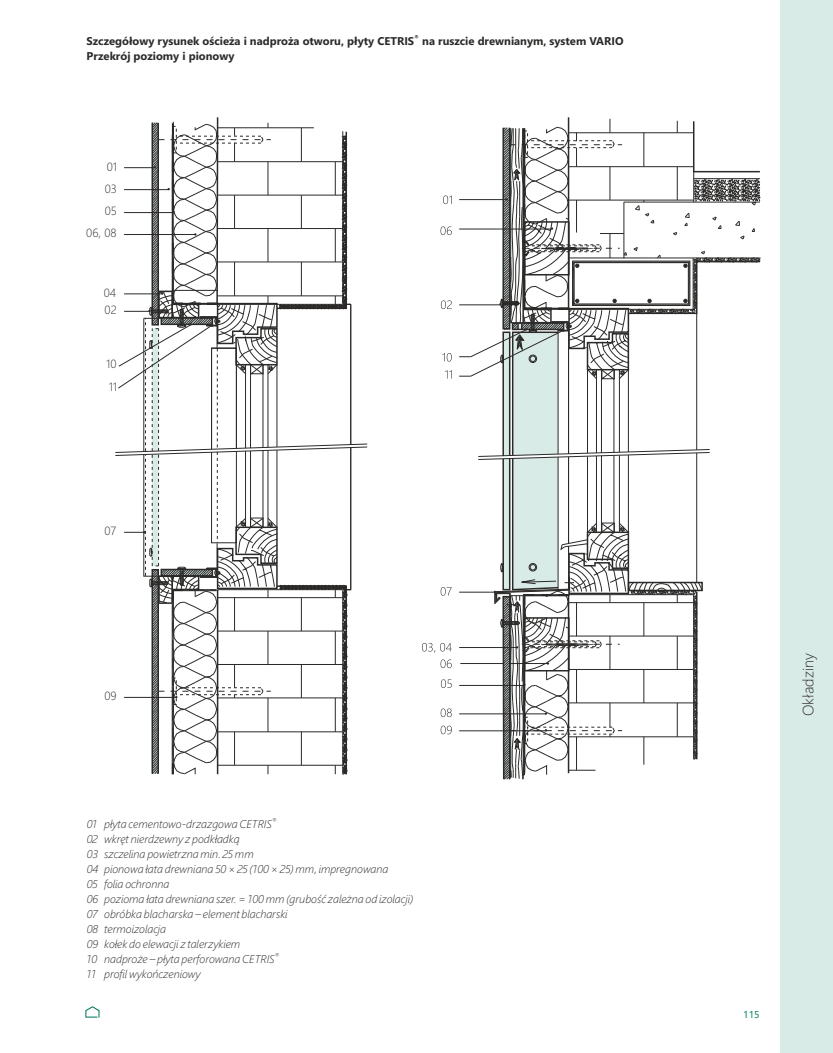
<style>
.page{position:relative;width:833px;height:1053px;background:#fff}
.page>*{position:absolute;margin:0;border:0;box-sizing:border-box;transform-origin:0 0}
.t1{font:300 15px "Segoe UI";color:#2b2a29}
.t2{font:300 11.88px/22.2px "Segoe UI";color:#2b2a29}
.t3{font:italic 300 11.25px/15px "Segoe UI";color:#2b2a29}
.t4{font:700 11.25px/15px "Segoe UI";color:#2b2a29}
.t5{font:10px "Segoe UI";color:#007a5e}
.t6{font:italic 300 5.62px "Segoe UI";color:#2b2a29}
.t7{font:700 5.62px "Segoe UI";color:#2b2a29}
</style>
<div class="page">
<svg style="left:85px;top:1006px;width:14px;height:11px"></svg>
<div style="left:779px;top:0;width:54px;height:1052px;background:#d9ebe7"></div>
<svg style="left:115px;top:117px;width:253px;height:658px"></svg>
<hr style="left:124px;top:697px;width:52px;height:1px;background:#2b2a29">
<hr style="left:124px;top:189px;width:44px;height:1px;background:#2b2a29">
<hr style="left:124px;top:167px;width:31px;height:1px;background:#2b2a29">
<hr style="left:124px;top:234px;width:71px;height:1px;background:#2b2a29">
<hr style="left:124px;top:212px;width:49px;height:1px;background:#2b2a29">
<hr style="left:124px;top:293px;width:38px;height:1px;background:#2b2a29">
<hr style="left:568px;top:117px;width:1px;height:192px;background:#2b2a29">
<svg style="left:440px;top:226px;width:12px;height:9px"></svg>
<svg style="left:443px;top:195px;width:9px;height:9px"></svg>
<svg style="left:440px;top:659px;width:12px;height:9px"></svg>
<svg style="left:441px;top:679px;width:11px;height:9px"></svg>
<svg style="left:422px;top:643px;width:30px;height:9px"></svg>
<svg style="left:440px;top:708px;width:12px;height:9px"></svg>
<svg style="left:441px;top:300px;width:11px;height:9px"></svg>
<svg style="left:442px;top:353px;width:10px;height:8px"></svg>
<svg style="left:445px;top:370px;width:7px;height:8px"></svg>
<svg style="left:440px;top:587px;width:12px;height:8px"></svg>
<svg style="left:440px;top:725px;width:12px;height:9px"></svg>
<svg style="left:459px;top:119px;width:302px;height:661px"></svg>
<p class="t7" style="left:414px;top:35px;width:6px">®</p>
<p class="t4" style="left:87px;top:34px;width:538px">Szczegółowy rysunek ościeża i nadproża otworu, płyty CETRIS na ruszcie drewnianym, system VARIO<br>Przekrój poziomy i pionowy</p>
<p class="t2" style="left:86px;top:156px;width:32px;text-align:right">01<br>03<br>05<br>06, 08</p>
<p class="t2" style="left:104px;top:286px;width:15px;line-height:16.8px">04<br>02</p>
<p class="t2" style="left:106px;top:354px;width:12px">10<br>11</p>
<p class="t2" style="left:104px;top:521px;width:14px">07</p>
<p class="t2" style="left:104px;top:685px;width:14px">09</p>
<p class="t3" style="left:87px;top:817px;width:187px">01 płyta cementowo-drzazgowa CETRIS</p>
<p class="t6" style="left:272px;top:818px;width:6px">®</p>
<p class="t3" style="left:87px;top:832px;width:168px">02 wkręt nierdzewny z podkładką<br>03 szczelina powietrzna min. 25 mm</p>
<p class="t3" style="left:87px;top:862px;width:303px">04 pionowa łata drewniana 50 × 25 (100 × 25) mm, impregnowana</p>
<p class="t3" style="left:87px;top:877px;width:84px">05 folia ochronna</p>
<p class="t3" style="left:87px;top:922px;width:81px">08 termoizolacja</p>
<p class="t3" style="left:87px;top:892px;width:328px">06 pozioma łata drewniana szer. = 100 mm (grubość zależna od izolacji)</p>
<p class="t3" style="left:87px;top:907px;width:202px">07 obróbka blacharska – element blacharski</p>
<p class="t3" style="left:87px;top:937px;width:155px">09 kołek do elewacji z talerzykiem</p>
<p class="t3" style="left:87px;top:952px;width:190px">10 nadproże – płyta perforowana CETRIS</p>
<p class="t6" style="left:275px;top:952px;width:6px">®</p>
<p class="t3" style="left:87px;top:967px;width:115px">11 profil wykończeniowy</p>
<h1 class="t1" style="left:802px;top:716px;width:64px;rotate:-90deg">Okładziny</h1>
<p class="t5" style="left:743px;top:1010px;width:18px">115</p>
</div>
